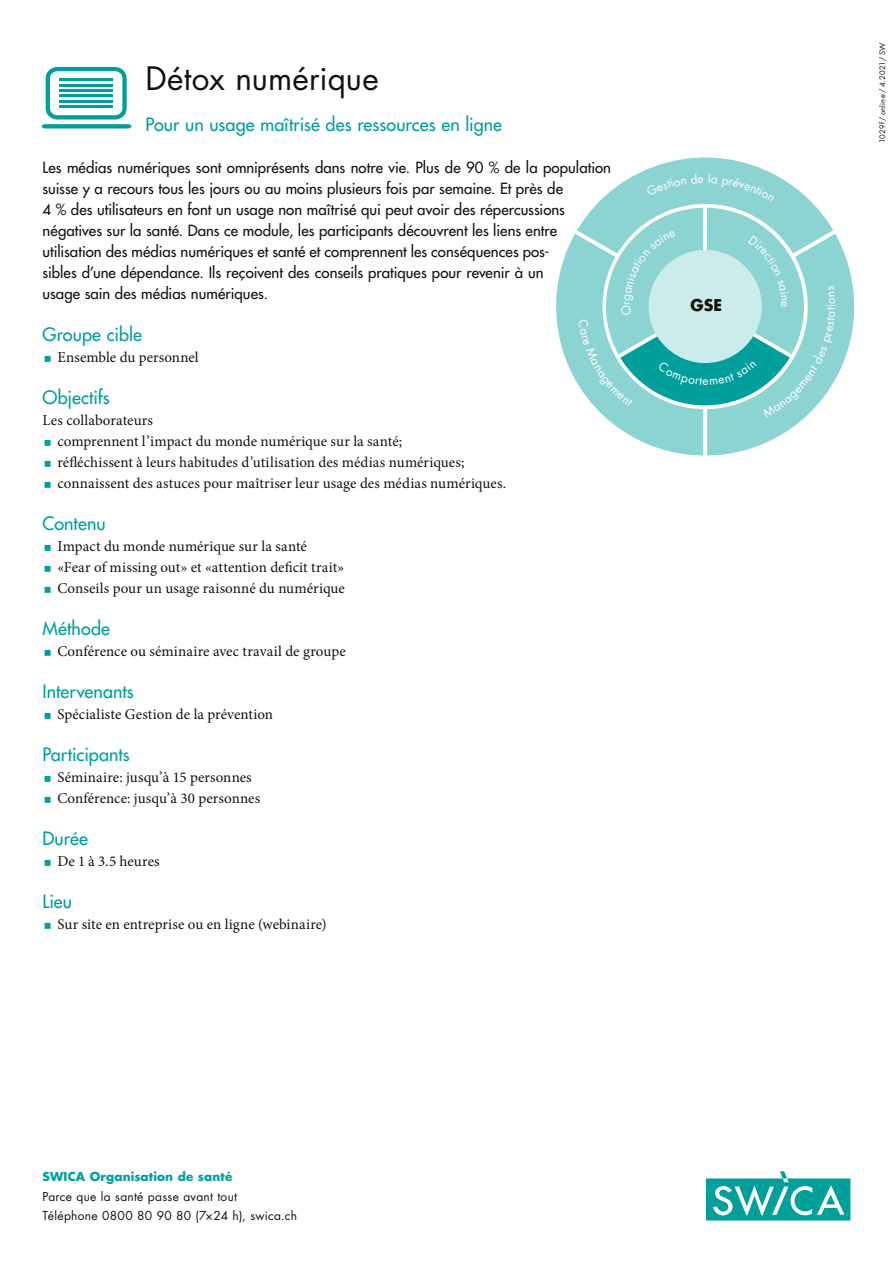
<style>
.page{position:relative;width:893px;height:1263px;background:#fff}
.page>*{position:absolute;margin:0;border:0;box-sizing:border-box;transform-origin:0 0}
.t1{font:31.5px "Futura Std";letter-spacing:.005em;color:#12120d}
.t2{font:500 18px "Futura Std";letter-spacing:.005em;color:#009f9a}
.t3{font:700 15.75px "Futura Std";color:#12120d}
.t4{font:15px/21px "Minion Pro";letter-spacing:.005em;color:#12120d}
.t5{font:500 15px/21px "Futura Std";letter-spacing:.005em;color:#12120d}
.t6{font:12px/19.8px "Futura Std";letter-spacing:.025em;color:#12120d}
.t7{font:700 12px "Futura Std";letter-spacing:.015em;color:#009f9a}
.t8{font:7.5px "Futura Std";letter-spacing:.03em;color:#12120d}
</style>
<div class="page">
<svg style="left:706px;top:1171px;width:144px;height:49px"></svg>
<svg style="left:42px;top:67px;width:89px;height:62px"></svg>
<hr style="left:59px;top:79px;width:54px;height:2px;background:#009f9a">
<hr style="left:59px;top:84px;width:54px;height:2px;background:#009f9a">
<hr style="left:59px;top:89px;width:54px;height:2px;background:#009f9a">
<hr style="left:59px;top:95px;width:54px;height:2px;background:#009f9a">
<hr style="left:59px;top:100px;width:54px;height:2px;background:#009f9a">
<hr style="left:59px;top:105px;width:54px;height:2px;background:#009f9a">
<svg style="left:556px;top:157px;width:299px;height:299px"></svg>
<h1 class="t1" style="left:146px;top:58px;width:235px">Détox numérique</h1>
<p class="t2" style="left:146px;top:113px;width:358px">Pour un usage maîtrisé des ressources en ligne</p>
<p class="t5" style="left:43px;top:157px;width:570px">Les médias numériques sont omniprésents dans notre vie. Plus de 90 % de la population suisse y a recours tous les jours ou au moins plusieurs fois par semaine. Et près de<br>4 % des utilisateurs en font un usage non maîtrisé qui peut avoir des répercussions négatives sur la santé. Dans ce module, les participants découvrent les liens entre utilisation des médias numériques et santé et comprennent les conséquences pos-<br>sibles d’une dépendance. Ils reçoivent des conseils pratiques pour revenir à un<br>usage sain des médias numériques.</p>
<p class="t2" style="left:43px;top:323px;width:101px">Groupe cible</p>
<p class="t4" style="left:57px;top:347px;width:143px">Ensemble du personnel</p>
<p class="t2" style="left:43px;top:386px;width:69px">Objectifs</p>
<p class="t4" style="left:57px;top:410px;width:450px;text-indent:-15px">Les collaborateurs<br>comprennent l’impact du monde numérique sur la santé;<br>réfléchissent à leurs habitudes d’utilisation des médias numériques; connaissent des astuces pour maîtriser leur usage des médias numériques.</p>
<p class="t2" style="left:43px;top:512px;width:65px">Contenu</p>
<p class="t4" style="left:57px;top:536px;width:289px">Impact du monde numérique sur la santé<br>«Fear of missing out» et «attention deficit trait»<br>Conseils pour un usage raisonné du numérique</p>
<p class="t2" style="left:43px;top:617px;width:69px">Méthode</p>
<p class="t4" style="left:57px;top:641px;width:290px">Conférence ou séminaire avec travail de groupe</p>
<p class="t2" style="left:43px;top:680px;width:93px">Intervenants</p>
<p class="t4" style="left:57px;top:704px;width:217px">Spécialiste Gestion de la prévention</p>
<p class="t2" style="left:43px;top:743px;width:89px">Participants</p>
<p class="t4" style="left:57px;top:767px;width:204px">Séminaire: jusqu’à 15 personnes<br>Conférence: jusqu’à 30 personnes</p>
<p class="t2" style="left:43px;top:827px;width:47px">Durée</p>
<p class="t4" style="left:57px;top:851px;width:104px">De 1 à 3.5 heures</p>
<p class="t2" style="left:43px;top:890px;width:31px">Lieu</p>
<p class="t4" style="left:57px;top:914px;width:271px">Sur site en entreprise ou en ligne (webinaire)</p>
<p class="t3" style="left:690px;top:294px;width:33px">GSE</p>
<p class="t7" style="left:43px;top:1168px;width:191px">SWICA Organisation de santé</p>
<p class="t6" style="left:43px;top:1186px;width:256px">Parce que la santé passe avant tout<br>Téléphone 0800 80 90 80 (7×24 h), swica.ch</p>
<p class="t8" style="left:878px;top:143px;width:102px;rotate:-90deg">1029f / online / 4.2021/ SW</p>
</div>
